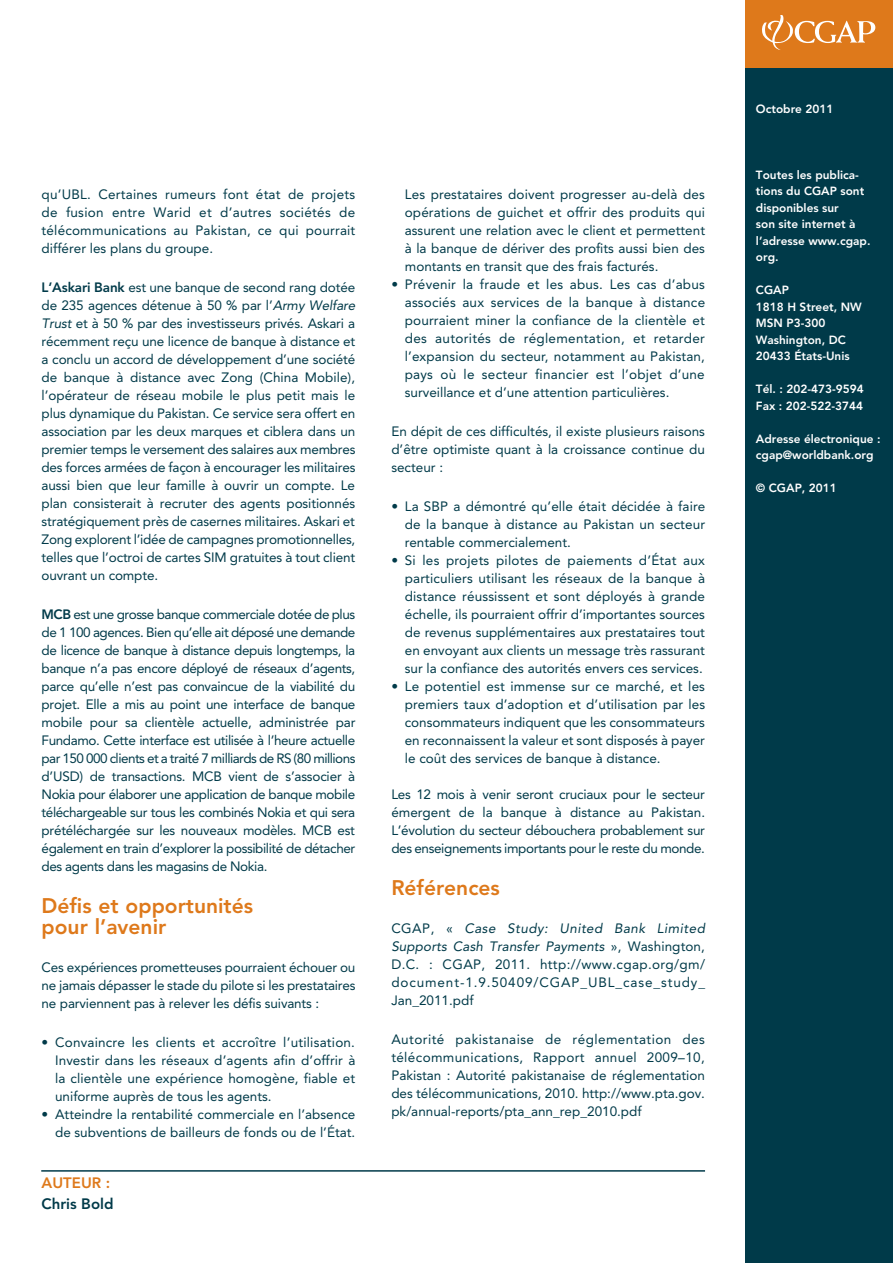
<style>
.page{position:relative;width:893px;height:1263px;background:#fff}
.page>*{position:absolute;margin:0;border:0;box-sizing:border-box;transform-origin:0 0}
.subhead_1{font:800 21px/21px "Avenir";color:#de791b}
.t1{font:800 15px/21px "Avenir";color:#003a49}
.body_text{font:13.5px/18px "Avenir";color:#003a49;text-align:justify}
.bibliography{font:13.5px/18px "Avenir";color:#003a49;text-align:justify}
.t2{font:800 11.85px/16.5px "Avenir";color:#fff}
.s1{font-weight:800}
.s2{font-style:italic}
.s3{color:#de791b}
</style>
<div class="page">
<div style="left:746px;top:54px;width:147px;height:1209px;background:#003a49"></div>
<div style="left:746px;top:0;width:147px;height:68px;background:#de791b"></div>
<svg style="left:762px;top:15px;width:113px;height:35px"></svg>
<hr style="left:41px;top:1170px;width:664px;height:2px;background:#003a49">
<p class="body_text" style="left:42px;top:186px;width:315px">qu’UBL. Certaines rumeurs font état de projets de fusion entre Warid et d’autres sociétés de télécommunications au Pakistan, ce qui pourrait différer les plans du groupe.</p>
<p class="body_text" style="left:42px;top:279px;width:315px"><span class="s1">L’Askari Bank</span> est une banque de second rang dotée de 235 agences détenue à 50 % par l’<span class="s2">Army Welfare Trust</span> et à 50 % par des investisseurs privés. Askari a récemment reçu une licence de banque à distance et a conclu un accord de développement d’une société de banque à distance avec Zong (China Mobile), l’opérateur de réseau mobile le plus petit mais le plus dynamique du Pakistan. Ce service sera offert en association par les deux marques et ciblera dans un premier temps le versement des salaires aux membres des forces armées de façon à encourager les militaires aussi bien que leur famille à ouvrir un compte. Le plan consisterait à recruter des agents positionnés stratégiquement près de casernes militaires. Askari et Zong explorent l’idée de campagnes promotionnelles, telles que l’octroi de cartes SIM gratuites à tout client ouvrant un compte.</p>
<p class="body_text" style="left:42px;top:606px;width:315px"><span class="s1">MCB</span> est une grosse banque commerciale dotée de plus de 1 100 agences. Bien qu’elle ait déposé une demande de licence de banque à distance depuis longtemps, la banque n’a pas encore déployé de réseaux d’agents, parce qu’elle n’est pas convaincue de la viabilité du projet. Elle a mis au point une interface de banque mobile pour sa clientèle actuelle, administrée par Fundamo. Cette interface est utilisée à l’heure actuelle par 150 000 clients et a traité 7 milliards de RS (80 millions d’USD) de transactions. MCB vient de s’associer à Nokia pour élaborer une application de banque mobile téléchargeable sur tous les combinés Nokia et qui sera prétéléchargée sur les nouveaux modèles. MCB est également en train d’explorer la possibilité de détacher des agents dans les magasins de Nokia.</p>
<p class="subhead_1" style="left:42px;top:895px;width:213px">Défis et opportunités pour l’avenir</p>
<p class="body_text" style="left:42px;top:958px;width:315px">Ces expériences prometteuses pourraient échouer ou ne jamais dépasser le stade du pilote si les prestataires ne parviennent pas à relever les défis suivants :</p>
<p class="body_text" style="left:55px;top:1033px;width:302px;text-indent:-14px">• Convaincre les clients et accroître l’utilisation.<br>Investir dans les réseaux d’agents afin d’offrir à la clientèle une expérience homogène, fiable et uniforme auprès de tous les agents.</p>
<p class="body_text" style="left:42px;top:1105px;width:315px;text-align:right">• Atteindre la rentabilité commerciale en l’absence de subventions de bailleurs de fonds ou de l’État.</p>
<p class="t1" style="left:42px;top:1172px;width:73px"><span class="s3">AUTEUR :<br></span>Chris Bold</p>
<p class="body_text" style="left:405px;top:186px;width:302px">Les prestataires doivent progresser au-delà des opérations de guichet et offrir des produits qui assurent une relation avec le client et permettent à la banque de dériver des profits aussi bien des montants en transit que des frais facturés.</p>
<p class="body_text" style="left:405px;top:276px;width:302px;text-indent:-14px">• Prévenir la fraude et les abus. Les cas d’abus associés aux services de la banque à distance pourraient miner la confiance de la clientèle et des autorités de réglementation, et retarder l’expansion du secteur, notamment au Pakistan, pays où le secteur financier est l’objet d’une surveillance et d’une attention particulières.</p>
<p class="body_text" style="left:391px;top:423px;width:315px">En dépit de ces difficultés, il existe plusieurs raisons d’être optimiste quant à la croissance continue du secteur :</p>
<p class="body_text" style="left:405px;top:498px;width:302px;text-indent:-14px">• La SBP a démontré qu’elle était décidée à faire de la banque à distance au Pakistan un secteur rentable commercialement.</p>
<p class="body_text" style="left:405px;top:552px;width:302px;text-indent:-14px">• Si les projets pilotes de paiements d’État aux particuliers utilisant les réseaux de la banque à distance réussissent et sont déployés à grande échelle, ils pourraient offrir d’importantes sources de revenus supplémentaires aux prestataires tout en envoyant aux clients un message très rassurant sur la confiance des autorités envers ces services.</p>
<p class="body_text" style="left:405px;top:678px;width:302px;text-indent:-14px">• Le potentiel est immense sur ce marché, et les premiers taux d’adoption et d’utilisation par les consommateurs indiquent que les consommateurs en reconnaissent la valeur et sont disposés à payer le coût des services de banque à distance.</p>
<p class="body_text" style="left:391px;top:786px;width:315px">Les 12 mois à venir seront cruciaux pour le secteur émergent de la banque à distance au Pakistan.<br>L’évolution du secteur débouchera probablement sur des enseignements importants pour le reste du monde.</p>
<p class="subhead_1" style="left:391px;top:877px;width:110px">Références</p>
<p class="bibliography" style="left:391px;top:919px;width:315px">CGAP, « <span class="s2">Case Study: United Bank Limited Supports Cash Transfer Payments</span> », Washington, D.C. : CGAP, 2011. http://www.cgap.org/gm/ document-1.9.50409/CGAP_UBL_case_study_ Jan_2011.pdf</p>
<p class="bibliography" style="left:391px;top:1030px;width:315px">Autorité pakistanaise de réglementation des télécommunications, Rapport annuel 2009–10, Pakistan : Autorité pakistanaise de réglementation des télécommunications, 2010. http://www.pta.gov. pk/annual-reports/pta_ann_rep_2010.pdf</p>
<p class="t2" style="left:756px;top:101px;width:79px">Octobre 2011</p>
<p class="t2" style="left:756px;top:167px;width:116px">Toutes les publica&shy;tions du CGAP sont disponibles sur<br>son site internet à l’adresse www.cgap. org.</p>
<p class="t2" style="left:756px;top:282px;width:35px">CGAP</p>
<p class="t2" style="left:756px;top:299px;width:107px">1818 H Street, NW</p>
<p class="t2" style="left:756px;top:315px;width:71px">MSN P3-300</p>
<p class="t2" style="left:756px;top:332px;width:91px">Washington, DC</p>
<p class="t2" style="left:756px;top:348px;width:95px">20433 États-Unis</p>
<p class="t2" style="left:756px;top:381px;width:109px">Tél. : 202-473-9594</p>
<p class="t2" style="left:756px;top:398px;width:109px">Fax : 202-522-3744</p>
<p class="t2" style="left:756px;top:431px;width:126px">Adresse électronique :</p>
<p class="t2" style="left:756px;top:447px;width:119px">cgap@worldbank.org</p>
<p class="t2" style="left:756px;top:480px;width:82px">© CGAP, 2011</p>
</div>
